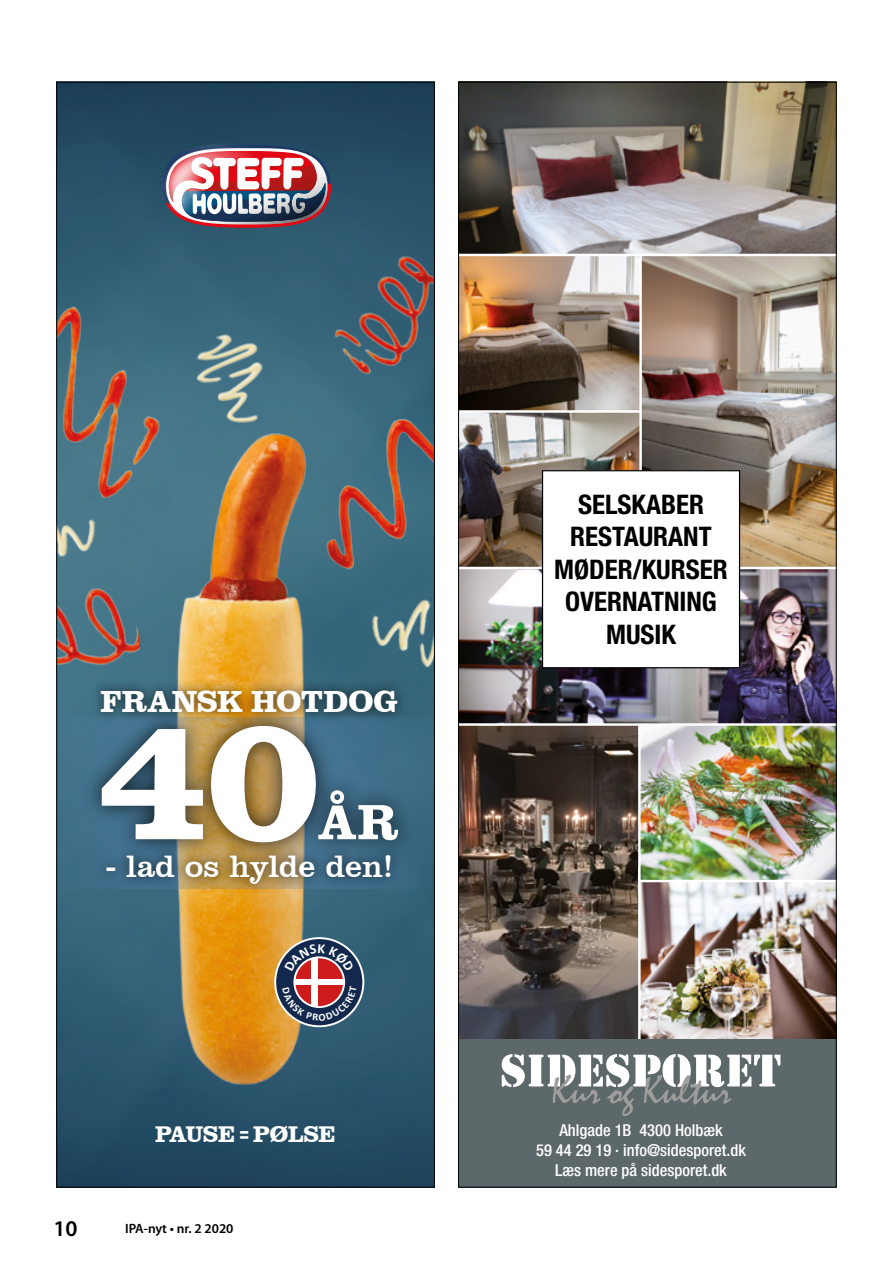
<style>
.page{position:relative;width:893px;height:1263px;background:#fff}
.page>*{position:absolute;margin:0;border:0;box-sizing:border-box;transform-origin:0 0}
.t1{font:700 180.9px "Clarendon BT";color:#fff}
.t2{font:700 50.85px "Clarendon BT";color:#fff}
.t3{font:31.8px "Clarendon BT";color:#fff}
.t4{font:700 31.2px "Clarendon BT";letter-spacing:-.02em;color:#fff}
.t5{font:700 condensed 27px/32.4px "Helvetica Neue LT Std";color:#000;text-align:center}
.t6{font:700 23.25px "Clarendon BT";letter-spacing:-.025em;color:#fff}
.t7{font:600 22.5px "Myriad Pro";color:#000}
.t8{font:500 condensed 16.5px/19.8px "Helvetica Neue LT Std";color:#fff;text-align:center}
.t9{font:600 13.5px "Myriad Pro";color:#000}
</style>
<div class="page">
<img style="left:58px;top:84px;width:375px;height:124px">
<img style="left:58px;top:208px;width:375px;height:977px">
<img style="left:58px;top:112px;width:104px;height:414px">
<img style="left:58px;top:552px;width:86px;height:140px">
<img style="left:314px;top:220px;width:119px;height:175px">
<img style="left:103px;top:284px;width:166px;height:150px">
<img style="left:357px;top:593px;width:76px;height:91px">
<img style="left:58px;top:504px;width:52px;height:72px">
<svg style="left:294px;top:145px;width:37px;height:83px;background:#775e6c"></svg>
<img style="left:162px;top:132px;width:132px;height:110px">
<img style="left:162px;top:132px;width:75px;height:107px">
<div style="left:56px;top:718px;width:379px;height:171px;background:linear-gradient(to bottom,#43728a,#396881)"></div>
<div style="left:82px;top:706px;width:335px;height:156px;background:#000;opacity:.75"></div>
<div style="left:90px;top:679px;width:318px;height:44px;background:#000;opacity:.7"></div>
<div style="left:96px;top:845px;width:305px;height:50px;background:#000;opacity:.7"></div>
<svg style="left:296px;top:971px;width:46px;height:15px"></svg>
<div style="left:284px;top:957px;width:27px;height:21px;background:#ce1c1d"></div>
<div style="left:318px;top:957px;width:37px;height:21px;background:#ce1c1d"></div>
<div style="left:275px;top:938px;width:89px;height:89px;border:20px solid #12284c;border-radius:50%"></div>
<div style="left:293px;top:956px;width:52px;height:52px;border:2px solid #fff;border-radius:50%"></div>
<div style="left:274px;top:937px;width:90px;height:90px;border:2px solid #fff;border-radius:50%"></div>
<svg style="left:460px;top:726px;width:42px;height:313px;background:#62524a"></svg>
<div style="left:458px;top:1039px;width:379px;height:148px;background:#5d686a"></div>
<img style="left:502px;top:726px;width:333px;height:390px">
<img style="left:460px;top:569px;width:375px;height:157px">
<img style="left:460px;top:256px;width:179px;height:313px">
<img style="left:639px;top:256px;width:196px;height:313px">
<div style="left:542px;top:471px;width:197px;height:197px;background:#fff"></div>
<div style="left:542px;top:470px;width:198px;height:198px;border:1px solid #000"></div>
<svg style="left:460px;top:84px;width:375px;height:170px;background:#7f7771"></svg>
<svg style="left:284px;top:944px;width:70px;height:27px"></svg>
<svg style="left:282px;top:986px;width:75px;height:34px;background:#64485b"></svg>
<h3 class="t4" style="left:100px;top:681px;width:299px">FRANSK HOTDOG</h3>
<h1 class="t1" style="left:95px;top:665px;width:228px">40</h1>
<h2 class="t2" style="left:319px;top:790px;width:81px">ÅR</h2>
<h3 class="t3" style="left:105px;top:846px;width:289px">- lad os hylde den!</h3>
<h3 class="t6" style="left:155px;top:1120px;width:182px">PAUSE = PØLSE</h3>
<h3 class="t7" style="left:54px;top:1214px;width:26px">10</h3>
<p class="t9" style="left:125px;top:1220px;width:110px">IPA-nyt • nr. 2 2020</p>
<h3 class="t5" style="left:554px;top:488px;width:175px">SELSKABER<br>RESTAURANT<br>MØDER/KURSER<br>OVERNATNING<br>MUSIK</h3>
<p class="t8" style="left:536px;top:1120px;width:211px">Ahlgade 1B 4300 Holbæk<br>59 44 29 19 · info@sidesporet.dk<br>Læs mere på sidesporet.dk</p>
</div>
